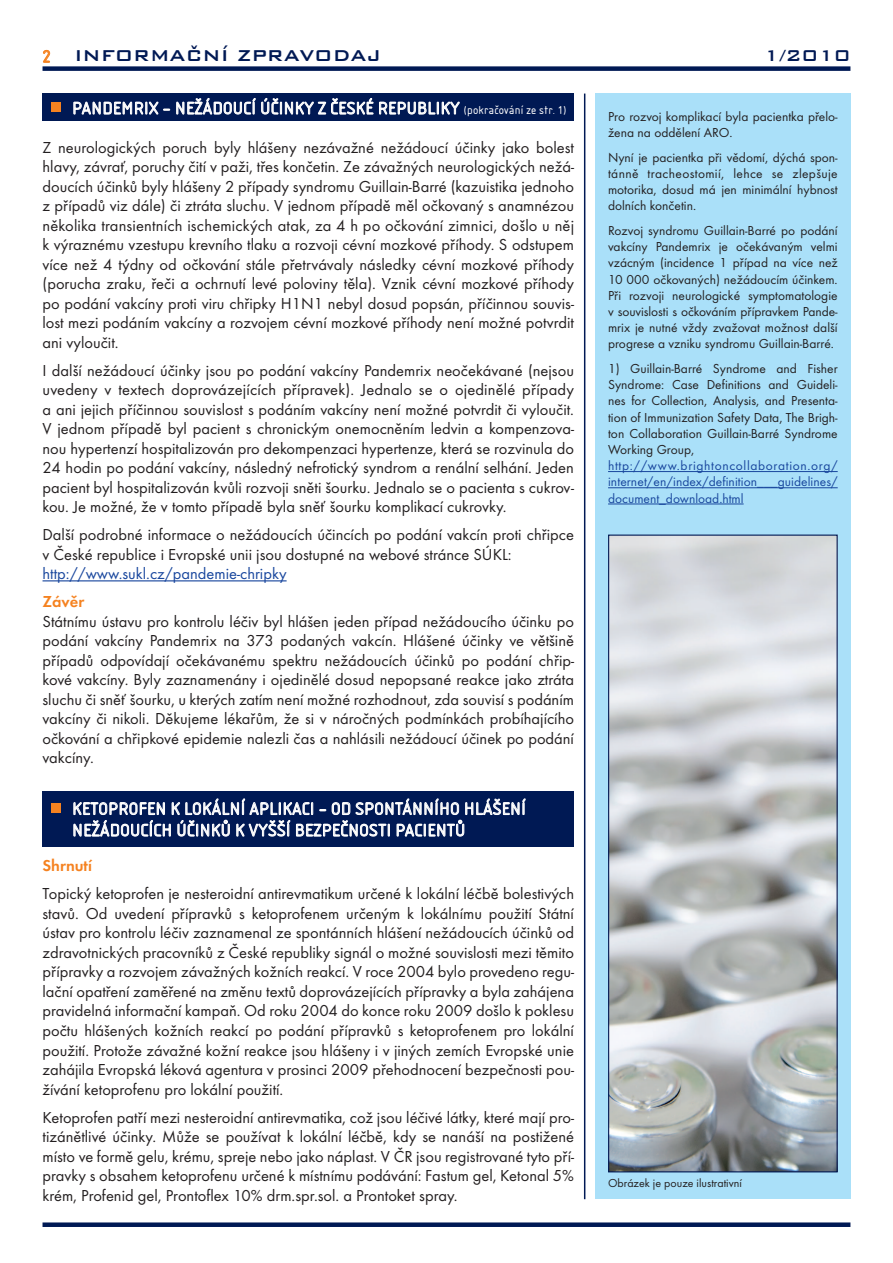
<style>
.page{position:relative;width:893px;height:1263px;background:#fff}
.page>*{position:absolute;margin:0;border:0;box-sizing:border-box;transform-origin:0 0}
.t1{font:500 21px "Bank Gothic";color:#001954}
.t2{font:18px/21.6px "Isonorm DCE";letter-spacing:.025em;color:#fff}
.t3{font:16.5px/19.5px "Futura TCE";color:#231f20;text-align:justify}
.t4{font:16.5px "Futura TCE";color:#18469d}
.t5{font:600 16.5px "Futura TCE";color:#f58220}
.t6{font:13.5px/16.2px "Futura TCE";color:#231f20;text-align:justify}
.t7{font:13.5px/16.2px "Futura TCE";letter-spacing:.005em;color:#18469d;text-align:justify}
.t8{font:12px "Futura TCE";color:#231f20}
.t9{font:12px "Isonorm DCE";letter-spacing:.025em;color:#fff}
.s1{font-family:"Isonorm DCE";font-weight:400;font-size:18px;color:#f58220}
</style>
<div class="page">
<svg style="left:43px;top:50px;width:7px;height:13px"></svg>
<div style="left:43px;top:66px;width:807px;height:5px;background:#001954"></div>
<div style="left:43px;top:1222px;width:807px;height:5px;background:#001954"></div>
<div style="left:595px;top:94px;width:255px;height:1105px;background:#aae0f9"></div>
<hr style="left:584px;top:94px;width:1px;height:1105px;background:#001954">
<hr style="left:43px;top:580px;width:244px;height:1px;background:#18469d">
<div style="left:43px;top:94px;width:531px;height:27px;background:#001954"></div>
<svg style="left:73px;top:101px;width:97px;height:14px"></svg>
<svg style="left:176px;top:98px;width:284px;height:17px"></svg>
<div style="left:51px;top:103px;width:10px;height:9px;background:#f58220"></div>
<div style="left:43px;top:791px;width:531px;height:55px;background:#001954"></div>
<svg style="left:73px;top:798px;width:453px;height:39px"></svg>
<div style="left:51px;top:803px;width:10px;height:10px;background:#f58220"></div>
<hr style="left:608px;top:471px;width:230px;height:1px;background:#18469d">
<hr style="left:608px;top:487px;width:230px;height:1px;background:#18469d">
<hr style="left:608px;top:503px;width:136px;height:1px;background:#18469d">
<img style="left:610px;top:536px;width:226px;height:634px">
<div style="left:608px;top:534px;width:230px;height:638px;border:1px solid #001954"></div>
<p class="t1" style="left:43px;top:40px;width:340px"><span class="s1">2</span> informační zpravodaj</p>
<p class="t1" style="left:763px;top:40px;width:89px">1/2010</p>
<p class="t2" style="left:72px;top:98px;width:50px">PANDEMRI</p>
<p class="t2" style="left:149px;top:98px;width:139px">X – NEŽÁDOUCÍ ÚČINKY</p>
<p class="t2" style="left:318px;top:98px;width:109px">Z ČESKÉ REPUBLIKY</p>
<p class="t9" style="left:464px;top:103px;width:104px">(POKRAČOVÁNÍ ZE STR. 1)</p>
<p class="t3" style="left:43px;top:137px;width:533px">Z neurologických poruch byly hlášeny nezávažné nežádoucí účinky jako bolest hlavy, závrať, poruchy čití v paži, třes končetin. Ze závažných neurologických nežá&shy;doucích účinků byly hlášeny 2 případy syndromu Guillain-Barré (kazuistika jednoho z případů viz dále) či ztráta sluchu. V jednom případě měl očkovaný s anamnézou několika transientních ischemických atak, za 4 h po očkování zimnici, došlo u něj k výraznému vzestupu krevního tlaku a rozvoji cévní mozkové příhody. S odstupem více než 4 týdny od očkování stále přetrvávaly následky cévní mozkové příhody (porucha zraku, řeči a ochrnutí levé poloviny těla). Vznik cévní mozkové příhody po podání vakcíny proti viru chřipky H1N1 nebyl dosud popsán, příčinnou souvis&shy;lost mezi podáním vakcíny a rozvojem cévní mozkové příhody není možné potvrdit ani vyloučit.</p>
<p class="t3" style="left:43px;top:360px;width:533px">I další nežádoucí účinky jsou po podání vakcíny Pandemrix neočekávané (nejsou uvedeny v textech doprovázejících přípravek). Jednalo se o ojedinělé případy a ani jejich příčinnou souvislost s podáním vakcíny není možné potvrdit či vyloučit.<br>V jednom případě byl pacient s chronickým onemocněním ledvin a kompenzova&shy;nou hypertenzí hospitalizován pro dekompenzaci hypertenze, která se rozvinula do 24 hodin po podání vakcíny, následný nefrotický syndrom a renální selhání. Jeden pacient byl hospitalizován kvůli rozvoji sněti šourku. Jednalo se o pacienta s cukrov&shy;kou. Je možné, že v tomto případě byla sněť šourku komplikací cukrovky.</p>
<p class="t3" style="left:43px;top:525px;width:533px">Další podrobné informace o nežádoucích účincích po podání vakcín proti chřipce v České republice i Evropské unii jsou dostupné na webové stránce SÚKL:</p>
<p class="t4" style="left:43px;top:564px;width:246px">http://www.sukl.cz/pandemie-chripky</p>
<p class="t5" style="left:43px;top:592px;width:43px">Závěr</p>
<p class="t3" style="left:43px;top:611px;width:533px">Státnímu ústavu pro kontrolu léčiv byl hlášen jeden případ nežádoucího účinku po podání vakcíny Pandemrix na 373 podaných vakcín. Hlášené účinky ve většině případů odpovídají očekávanému spektru nežádoucích účinků po podání chřip&shy;kové vakcíny. Byly zaznamenány i ojedinělé dosud nepopsané reakce jako ztráta sluchu či sněť šourku, u kterých zatím není možné rozhodnout, zda souvisí s podáním vakcíny či nikoli. Děkujeme lékařům, že si v náročných podmínkách probíhajícího očkování a chřipkové epidemie nalezli čas a nahlásili nežádoucí účinek po podání vakcíny.</p>
<p class="t2" style="left:72px;top:798px;width:20px">KETOPROFEN</p>
<p class="t2" style="left:171px;top:798px;width:88px">KLOKÁLNÍ APLIKACI</p>
<p class="t2" style="left:319px;top:798px;width:56px">– OD SPONT</p>
<p class="t2" style="left:72px;top:798px;width:455px;text-indent:330px">ÁNN ÍHO HLÁŠEN Í<br>NEŽÁDOUCÍCH ÚČINKŮ K VYŠŠÍ BEZPEČNOSTI PACIENT</p>
<p class="t2" style="left:455px;top:820px;width:12px">Ů</p>
<p class="t5" style="left:43px;top:856px;width:51px">Shrnutí</p>
<p class="t3" style="left:43px;top:884px;width:533px">Topický ketoprofen je nesteroidní antirevmatikum určené k lokální léčbě bolestivých stavů. Od uvedení přípravků s ketoprofenem určeným k lokálnímu použití Státní ústav pro kontrolu léčiv zaznamenal ze spontánních hlášení nežádoucích účinků od zdravotnických pracovníků z České republiky signál o možné souvislosti mezi těmito přípravky a rozvojem závažných kožních reakcí. V roce 2004 bylo provedeno regu&shy;lační opatření zaměřené na změnu textů doprovázejících přípravky a byla zahájena pravidelná informační kampaň. Od roku 2004 do konce roku 2009 došlo k poklesu počtu hlášených kožních reakcí po podání přípravků s ketoprofenem pro lokální použití. Protože závažné kožní reakce jsou hlášeny i v jiných zemích Evropské unie zahájila Evropská léková agentura v prosinci 2009 přehodnocení bezpečnosti pou&shy;žívání ketoprofenu pro lokální použití.</p>
<p class="t3" style="left:43px;top:1107px;width:533px">Ketoprofen patří mezi nesteroidní antirevmatika, což jsou léčivé látky, které mají pro&shy;tizánětlivé účinky. Může se používat k lokální léčbě, kdy se nanáší na postižené místo ve formě gelu, krému, spreje nebo jako náplast. V ČR jsou registrované tyto pří&shy;pravky s obsahem ketoprofenu určené k místnímu podávání: Fastum gel, Ketonal 5% krém, Profenid gel, Prontoflex 10% drm.spr.sol. a Prontoket spray.</p>
<p class="t6" style="left:608px;top:108px;width:231px">Pro rozvoj komplikací byla pacientka přelo&shy;žena na oddělení ARO.</p>
<p class="t6" style="left:608px;top:149px;width:231px">Nyní je pacientka při vědomí, dýchá spon&shy;tánně tracheostomií, lehce se zlepšuje motorika, dosud má jen minimální hybnost dolních končetin.</p>
<p class="t6" style="left:608px;top:222px;width:231px">Rozvoj syndromu Guillain-Barré po podání vakcíny Pandemrix je očekávaným velmi vzácným (incidence 1 případ na více než 10 000 očkovaných) nežádoucím účinkem.<br>Při rozvoji neurologické symptomatologie v souvislosti s očkováním přípravkem Pande&shy;mrix je nutné vždy zvažovat možnost další progrese a vzniku syndromu Guillain-Barré.</p>
<p class="t6" style="left:608px;top:360px;width:231px">1) Guillain-Barré Syndrome and Fisher Syndrome: Case Definitions and Guideli&shy;nes for Collection, Analysis, and Presenta&shy;tion of Immunization Safety Data, The Brigh&shy;ton Collaboration Guillain-Barré Syndrome Working Group,</p>
<p class="t7" style="left:608px;top:458px;width:231px">http://www.brightoncollaboration.org/ internet/en/index/definition___guidelines/ document_download.html</p>
<p class="t8" style="left:608px;top:1176px;width:135px">Obrázek je pouze ilustrativní</p>
</div>
